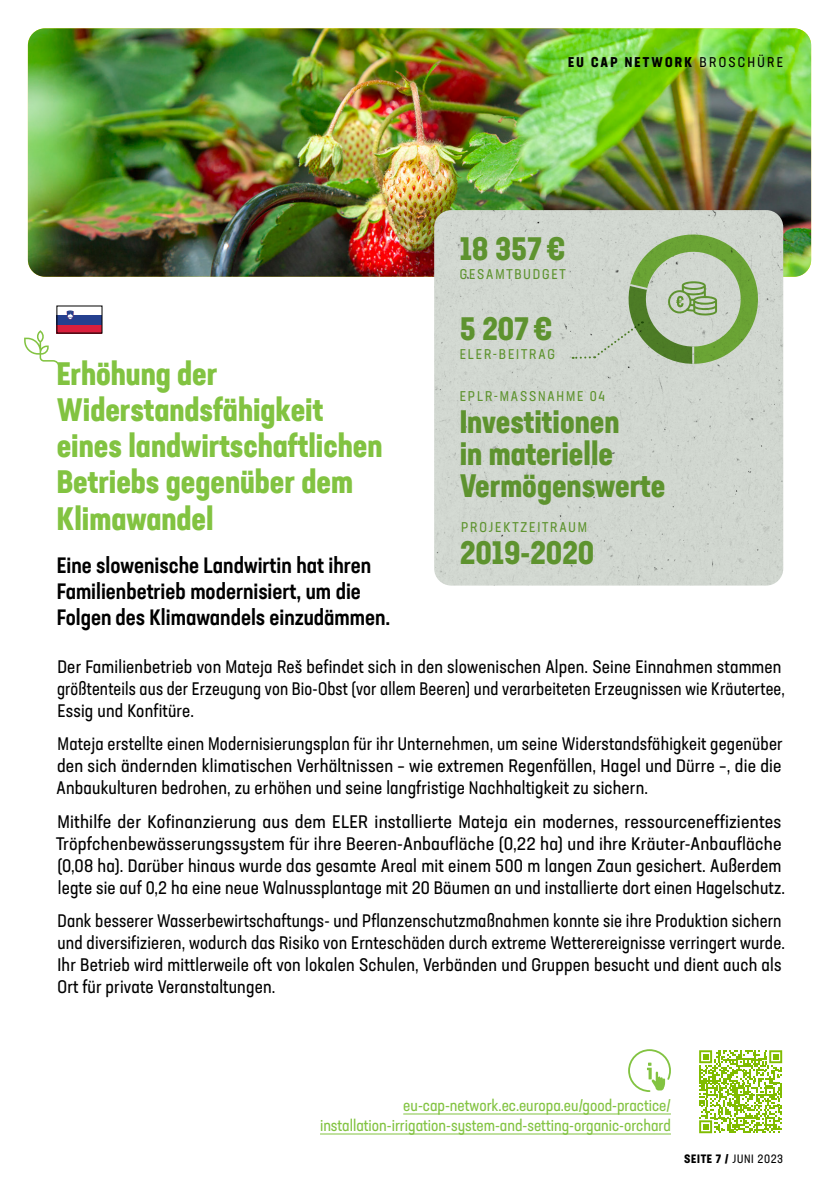
<style>
.page{position:relative;width:840px;height:1191px;background:#fff}
.page>*{position:absolute;margin:0;border:0;box-sizing:border-box;transform-origin:0 0}
.t1{font:700 condensed 32px/36px "Neusa Next Std";color:#82c341}
.t2{font:700 condensed 32px/32px "Neusa Next Std";color:#5e932f}
.t3{font:500 condensed 22px/26px "Neusa Next Std";color:#000}
.t4{font:condensed 18px/22px "Neusa Next Std";letter-spacing:.01em;color:#000}
.t5{font:condensed 18px/22px "Neusa Next Std";letter-spacing:.01em;color:#000;scale:1.05 1}
.t6{font:condensed 16px/20px "Neusa Next Std";color:#82c341;text-align:right}
.t7{font:condensed 14px "Neusa Next Std";letter-spacing:.13em;color:#5e932f}
.t8{font:700 condensed 14px "Neusa Next Std";letter-spacing:.16em;color:#000}
.t9{font:condensed 12px "Neusa Next Std";letter-spacing:.055em;color:#000}
.s1{font-weight:400}
.s2{font-weight:700}
</style>
<div class="page">
<svg style="left:24px;top:330px;width:36px;height:37px"></svg>
<hr style="left:403px;top:1113px;width:267px;height:1px;background:#82c341">
<hr style="left:320px;top:1133px;width:350px;height:1px;background:#82c341">
<svg style="left:628px;top:1049px;width:43px;height:43px"></svg>
<img style="left:28px;top:28px;width:782px;height:249px">
<div style="left:434px;top:210px;width:348px;height:375px;background:#d1d7d0"></div>
<svg style="left:572px;top:230px;width:189px;height:138px;background:#b3c5a6"></svg>
<div style="left:57px;top:324px;width:45px;height:9px;background:#da1f3d"></div>
<div style="left:57px;top:315px;width:45px;height:9px;background:#25408f"></div>
<svg style="left:67px;top:310px;width:7px;height:10px"></svg>
<svg style="left:699px;top:1050px;width:83px;height:84px"></svg>
<p class="t8" style="left:568px;top:54px;width:216px">EU CAP NETWORK <span class="s1">BROSCHÜRE</span></p>
<h1 class="t2" style="left:459px;top:232px;width:107px">18 357 €</h1>
<p class="t7" style="left:459px;top:266px;width:107px">GESAMTBUDGET</p>
<h1 class="t2" style="left:459px;top:312px;width:94px">5 207 €</h1>
<p class="t7" style="left:459px;top:346px;width:96px">ELER-BEITRAG</p>
<p class="t7" style="left:459px;top:387px;width:147px">EPLR-MASSNAHME 04</p>
<h1 class="t2" style="left:459px;top:405px;width:207px">Investitionen<br>in materielle<br>Vermögenswerte</h1>
<p class="t7" style="left:461px;top:518px;width:127px">PROJEKTZEITRAUM</p>
<h1 class="t2" style="left:459px;top:536px;width:136px">2019-2020</h1>
<h1 class="t1" style="left:57px;top:356px;width:327px">Erhöhung der<br>Widerstandsfähigkeit eines landwirtschaftlichen<br>Betriebs gegenüber dem<br>Klimawandel</h1>
<p class="t3" style="left:57px;top:551px;width:335px">Eine slowenische Landwirtin hat ihren<br>Familienbetrieb modernisiert, um die<br>Folgen des Klimawandels einzudämmen.</p>
<p class="t4" style="left:57px;top:655px;width:728px">Der Familienbetrieb von Mateja Reš befindet sich in den slowenischen Alpen. Seine Einnahmen stammen größtenteils aus der Erzeugung von Bio-Obst (vor allem Beeren) und verarbeiteten Erzeugnissen wie Kräutertee,<br>Essig und Konfitüre.</p>
<p class="t4" style="left:57px;top:732px;width:727px;text-align:justify">Mateja erstellte einen Modernisierungsplan für ihr Unternehmen, um seine Widerstandsfähigkeit gegenüber den sich ändernden klimatischen Verhältnissen – wie extremen Regenfällen, Hagel und Dürre –, die die Anbaukulturen bedrohen, zu erhöhen und seine langfristige Nachhaltigkeit zu sichern.</p>
<p class="t5" style="left:56px;top:810px;width:695px">Mithilfe der Kofinanzierung aus dem ELER installierte Mateja ein modernes, ressourceneffizientes Tröpfchenbewässerungssystem für ihre Beeren-Anbaufläche (0,22 ha) und ihre Kräuter-Anbaufläche (0,08 ha). Darüber hinaus wurde das gesamte Areal mit einem 500 m langen Zaun gesichert. Außerdem legte sie auf 0,2 ha eine neue Walnussplantage mit 20 Bäumen an und installierte dort einen Hagelschutz.</p>
<p class="t4" style="left:57px;top:909px;width:728px">Dank besserer Wasserbewirtschaftungs- und Pflanzenschutzmaßnahmen konnte sie ihre Produktion sichern und diversifizieren, wodurch das Risiko von Ernteschäden durch extreme Wetterereignisse verringert wurde.<br>Ihr Betrieb wird mittlerweile oft von lokalen Schulen, Verbänden und Gruppen besucht und dient auch als Ort für private Veranstaltungen.</p>
<p class="t6" style="left:320px;top:1095px;width:352px">eu-cap-network.ec.europa.eu/good-practice/ installation-irrigation-system-and-setting-organic-orchard</p>
<p class="t9" style="left:683px;top:1151px;width:100px"><span class="s2">SEITE 7 /</span> JUNI 2023</p>
</div>
